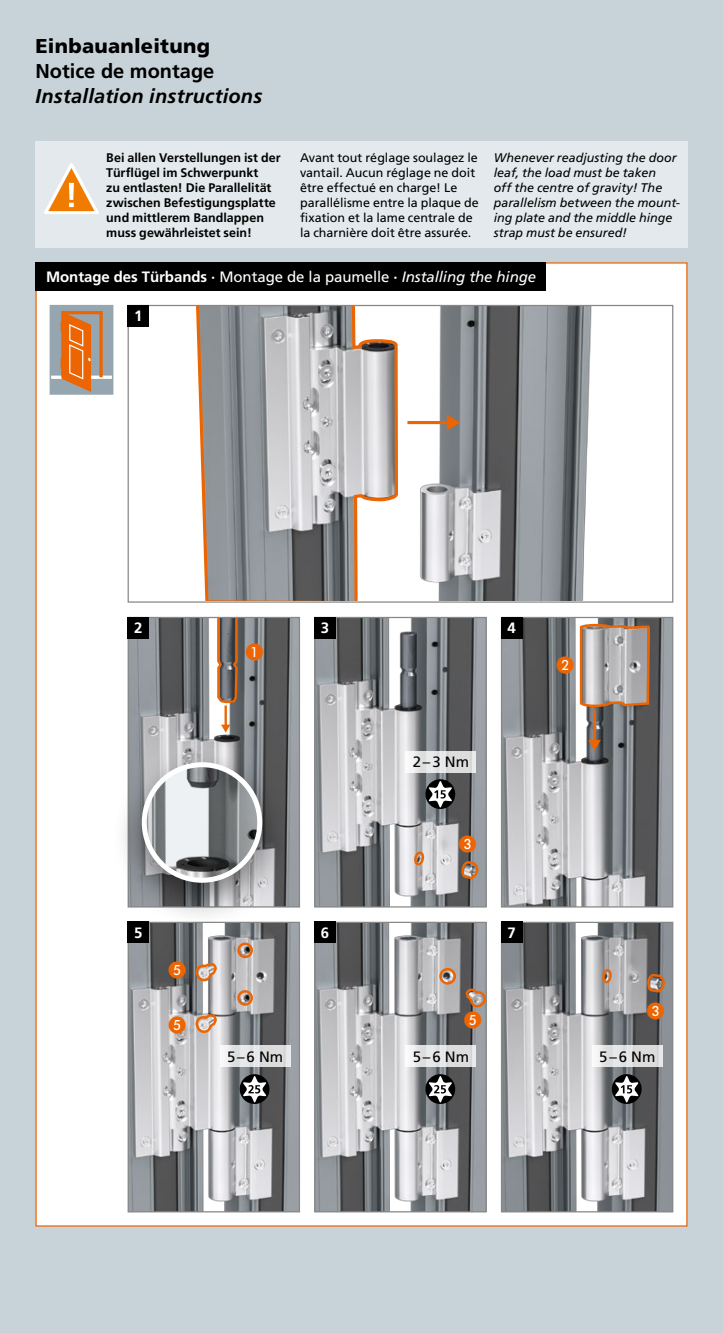
<style>
.page{position:relative;width:723px;height:1333px;background:#fff}
.page>*{position:absolute;margin:0;border:0;box-sizing:border-box;transform-origin:0 0}
.t1{font:italic 700 20px "Frutiger LT Pro";letter-spacing:.01em;color:#000}
.t2{font:900 20px "Frutiger LT Pro";letter-spacing:.01em;color:#000}
.t3{font:700 20px "Frutiger LT Pro";color:#000}
.t4{font:700 15px "Frutiger LT Pro";letter-spacing:-.005em;color:#fff}
.t5{font:15px "Frutiger LT Pro";color:#000}
.t6{font:12.5px/15px "Frutiger LT Pro";color:#000}
.t7{font:700 12.5px/15px "Frutiger LT Pro";letter-spacing:.005em;color:#000}
.t8{font:italic 12.5px/15px "Frutiger LT Pro";color:#000}
.s1{font-weight:400}
.s2{font-weight:400;font-style:italic}
</style>
<div class="page">
<div style="left:0;top:0;width:723px;height:1332px;background:#c8d3d9"></div>
<div style="left:35px;top:262px;width:652px;height:964px;background:#fff"></div>
<div style="left:35px;top:262px;width:511px;height:29px;background:#000"></div>
<div style="left:51px;top:306px;width:61px;height:87px;background:#95a6b0"></div>
<div style="left:50px;top:305px;width:63px;height:89px;border:3px solid #95a6b0"></div>
<svg style="left:51px;top:375px;width:61px;height:4px"></svg>
<div style="left:61px;top:311px;width:42px;height:68px;border:3px solid #ec6502"></div>
<svg style="left:61px;top:311px;width:30px;height:81px;background:#e1792c"></svg>
<img style="left:407px;top:307px;width:185px;height:293px">
<hr style="left:407px;top:421px;width:42px;height:3px;background:#ec6502">
<svg style="left:447px;top:414px;width:13px;height:16px"></svg>
<svg style="left:196px;top:307px;width:202px;height:293px;background:#afacac"></svg>
<div style="left:128px;top:305px;width:545px;height:297px;border:1px solid #878786"></div>
<div style="left:128px;top:305px;width:21px;height:21px;background:#000"></div>
<img style="left:130px;top:619px;width:168px;height:286px">
<svg style="left:217px;top:619px;width:21px;height:84px;background:#836653"></svg>
<hr style="left:224px;top:705px;width:3px;height:21px;background:#ec6502">
<svg style="left:221px;top:724px;width:9px;height:8px"></svg>
<div style="left:128px;top:617px;width:172px;height:290px;border:1px solid #878786"></div>
<div style="left:128px;top:617px;width:21px;height:21px;background:#000"></div>
<img style="left:130px;top:923px;width:168px;height:287px">
<svg style="left:237px;top:942px;width:16px;height:16px"></svg>
<svg style="left:237px;top:990px;width:16px;height:15px"></svg>
<svg style="left:196px;top:963px;width:21px;height:18px"></svg>
<svg style="left:196px;top:1014px;width:21px;height:18px"></svg>
<div style="left:128px;top:921px;width:172px;height:291px;border:1px solid #878786"></div>
<div style="left:128px;top:921px;width:21px;height:22px;background:#000"></div>
<img style="left:316px;top:619px;width:169px;height:286px">
<svg style="left:461px;top:861px;width:18px;height:18px"></svg>
<svg style="left:414px;top:851px;width:10px;height:14px"></svg>
<div style="left:314px;top:617px;width:173px;height:290px;border:1px solid #878786"></div>
<div style="left:314px;top:617px;width:21px;height:21px;background:#000"></div>
<img style="left:316px;top:923px;width:169px;height:287px">
<svg style="left:439px;top:967px;width:17px;height:17px"></svg>
<div style="left:314px;top:921px;width:173px;height:291px;border:1px solid #878786"></div>
<div style="left:314px;top:921px;width:21px;height:22px;background:#000"></div>
<img style="left:503px;top:619px;width:168px;height:286px">
<hr style="left:593px;top:709px;width:3px;height:32px;background:#ec6502">
<svg style="left:588px;top:740px;width:13px;height:10px"></svg>
<div style="left:501px;top:617px;width:172px;height:290px;border:1px solid #878786"></div>
<div style="left:501px;top:617px;width:21px;height:21px;background:#000"></div>
<img style="left:503px;top:923px;width:168px;height:287px">
<svg style="left:602px;top:968px;width:10px;height:15px"></svg>
<svg style="left:647px;top:973px;width:18px;height:19px"></svg>
<div style="left:501px;top:921px;width:172px;height:291px;border:1px solid #878786"></div>
<div style="left:501px;top:921px;width:21px;height:22px;background:#000"></div>
<div style="left:112px;top:746px;width:181px;height:181px;background:#000;opacity:.5"></div>
<img style="left:144px;top:764px;width:116px;height:116px;border-radius:58px">
<div style="left:142px;top:762px;width:120px;height:120px;border:5px solid #fff;border-radius:50%"></div>
<div style="left:405px;top:750px;width:71px;height:22px;background:linear-gradient(to right,#eeeff0,#d8d9d9)"></div>
<svg style="left:425px;top:779px;width:30px;height:30px"></svg>
<svg style="left:220px;top:1045px;width:71px;height:22px;background:#e3e3e4"></svg>
<svg style="left:240px;top:1074px;width:29px;height:29px"></svg>
<div style="left:405px;top:1045px;width:71px;height:22px;background:linear-gradient(to right,#eeeff0,#d8d8d9)"></div>
<svg style="left:425px;top:1074px;width:30px;height:29px"></svg>
<div style="left:592px;top:1045px;width:71px;height:22px;background:linear-gradient(to right,#eceded,#d8d8d8)"></div>
<svg style="left:612px;top:1074px;width:29px;height:29px"></svg>
<div style="left:35px;top:142px;width:652px;height:106px;background:#e3e9ec"></div>
<svg style="left:44px;top:163px;width:55px;height:51px"></svg>
<div style="left:69px;top:183px;width:5px;height:17px;background:#fff"></div>
<svg style="left:246px;top:643px;width:17px;height:17px"></svg>
<svg style="left:459px;top:835px;width:17px;height:17px"></svg>
<svg style="left:647px;top:1002px;width:17px;height:17px"></svg>
<svg style="left:464px;top:988px;width:22px;height:40px"></svg>
<svg style="left:169px;top:961px;width:17px;height:17px"></svg>
<svg style="left:169px;top:1016px;width:17px;height:17px"></svg>
<svg style="left:557px;top:622px;width:94px;height:86px;background:#ada29b"></svg>
<h1 class="t2" style="left:35px;top:34px;width:176px">Einbauanleitung</h1>
<h1 class="t3" style="left:35px;top:60px;width:180px">Notice de montage</h1>
<h1 class="t1" style="left:35px;top:85px;width:228px">Installation instructions</h1>
<p class="t7" style="left:106px;top:150px;width:176px">Bei allen Verstellungen ist der<br>Türflügel im Schwerpunkt<br>zu entlasten! Die Parallelität zwischen Befestigungsplatte und mittlerem Bandlappen muss gewährleistet sein!</p>
<p class="t6" style="left:300px;top:150px;width:180px">Avant tout réglage soulagez le vantail. Aucun réglage ne doit être effectué en charge! Le parallélisme entre la plaque de fixation et la lame centrale de la charnière doit être assurée.</p>
<p class="t8" style="left:494px;top:150px;width:188px">Whenever readjusting the door leaf, the load must be taken<br>off the centre of gravity! The parallelism between the mount&shy;ing plate and the middle hinge strap must be ensured!</p>
<p class="t4" style="left:46px;top:268px;width:492px">Montage des Türbands · <span class="s1">Montage de la paumelle</span> · <span class="s2">Installing the hinge</span></p>
<p class="t4" style="left:134px;top:306px;width:10px">1</p>
<p class="t4" style="left:134px;top:618px;width:10px">2</p>
<p class="t4" style="left:134px;top:923px;width:10px">5</p>
<p class="t4" style="left:321px;top:618px;width:10px">3</p>
<p class="t4" style="left:321px;top:923px;width:10px">6</p>
<p class="t4" style="left:507px;top:618px;width:10px">4</p>
<p class="t5" style="left:413px;top:753px;width:58px">2–3 Nm</p>
<p class="t4" style="left:507px;top:923px;width:10px">7</p>
<p class="t5" style="left:227px;top:1048px;width:58px">5–6 Nm</p>
<p class="t5" style="left:413px;top:1048px;width:58px">5–6 Nm</p>
<p class="t5" style="left:599px;top:1048px;width:58px">5–6 Nm</p>
</div>
